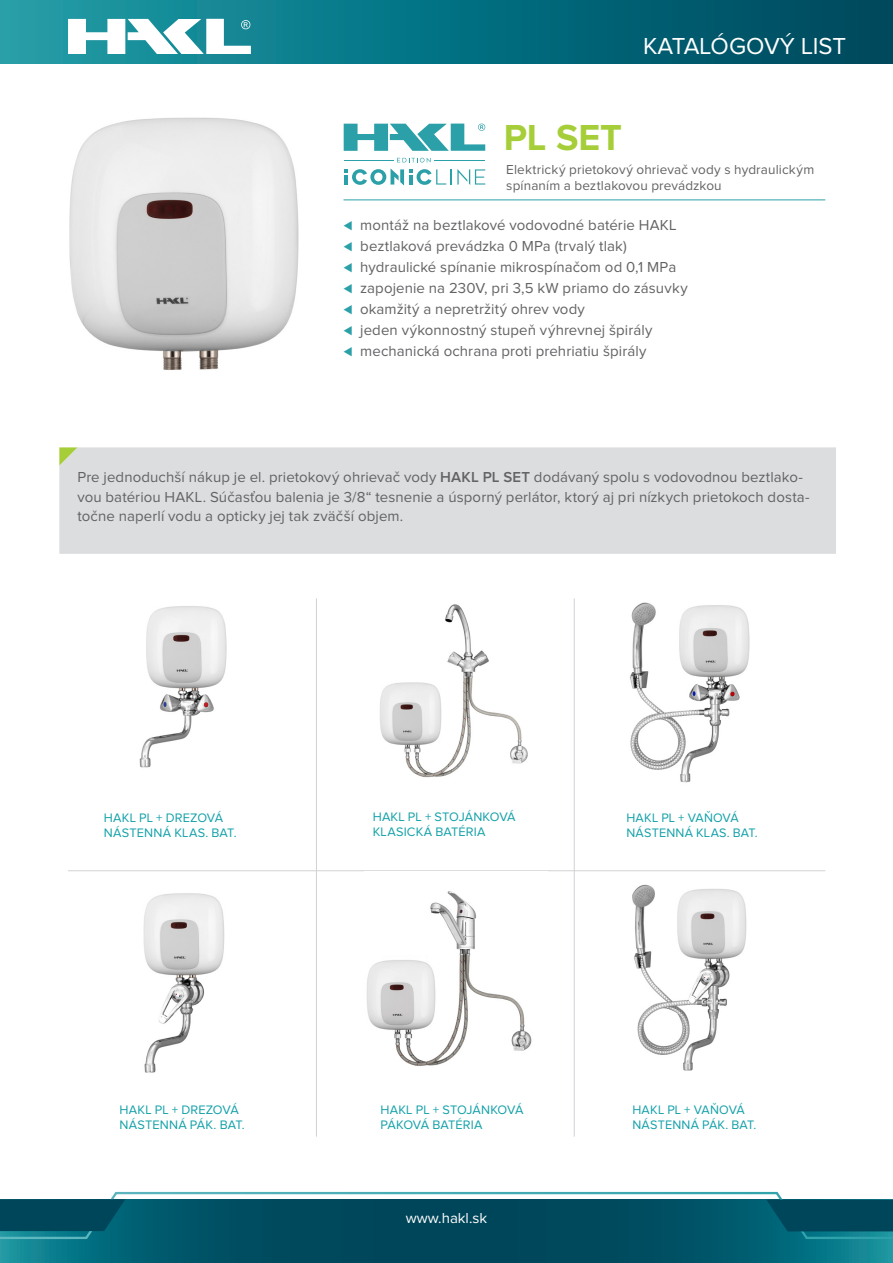
<style>
.page{position:relative;width:893px;height:1263px;background:#fff}
.page>*{position:absolute;margin:0;border:0;box-sizing:border-box;transform-origin:0 0}
.t1{font:700 37.5px "Proxima Nova";color:#a6ce39}
.t2{font:24px "Proxima Nova";color:#fff}
.t3{font:15px/19.5px "Proxima Nova";letter-spacing:.005em;color:#636366}
.t4{font:15px "Proxima Nova";color:#fff}
.t5{font:13.5px "Proxima Nova";letter-spacing:.01em;color:#636366}
.Text_Klasik{font:12.75px/15px "Proxima Nova";letter-spacing:.015em;color:#13a1a9}
.s1{color:#2ba0a8}
.s2{font-weight:600}
</style>
<div class="page">
<div style="left:0;top:0;width:893px;height:64px;background:linear-gradient(to right,#1e9ea8,#00465c)"></div>
<svg style="left:0;top:1240px;width:893px;height:23px;background:#035a6c"></svg>
<svg style="left:0;top:1191px;width:893px;height:49px;background:#246979"></svg>
<svg style="left:68px;top:19px;width:183px;height:35px"></svg>
<hr style="left:68px;top:870px;width:757px;height:1px;background:#d1d2d4">
<hr style="left:316px;top:598px;width:1px;height:538px;background:#d1d2d4">
<hr style="left:574px;top:598px;width:1px;height:538px;background:#d1d2d4">
<img style="left:69px;top:117px;width:230px;height:253px">
<hr style="left:344px;top:199px;width:481px;height:1px;background:#2ba0a8">
<svg style="left:344px;top:124px;width:141px;height:27px"></svg>
<hr style="left:434px;top:160px;width:51px;height:1px;background:#2ba0a8">
<hr style="left:344px;top:160px;width:50px;height:1px;background:#2ba0a8">
<svg style="left:397px;top:158px;width:34px;height:4px"></svg>
<svg style="left:344px;top:168px;width:141px;height:17px"></svg>
<div style="left:59px;top:447px;width:777px;height:107px;background:#dcdddf"></div>
<svg style="left:59px;top:447px;width:18px;height:18px"></svg>
<img style="left:139px;top:606px;width:88px;height:162px">
<img style="left:380px;top:604px;width:148px;height:174px">
<img style="left:630px;top:602px;width:120px;height:181px">
<img style="left:143px;top:893px;width:82px;height:180px">
<img style="left:367px;top:891px;width:165px;height:175px">
<img style="left:632px;top:884px;width:115px;height:187px">
<h2 class="t2" style="left:643px;top:35px;width:205px">KATALÓGOVÝ LIST</h2>
<p class="t1" style="left:504px;top:116px;width:120px">PL SET</p>
<p class="t5" style="left:506px;top:163px;width:310px">Elektrický prietokový ohrievač vody s hydraulickým</p>
<p class="t5" style="left:506px;top:180px;width:217px">spínaním a beztlakovou prevádzkou</p>
<p class="t3" style="left:344px;top:216px;width:334px"><span class="s1">⊳</span> montáž na beztlakové vodovodné batérie HAKL</p>
<p class="t3" style="left:344px;top:237px;width:285px"><span class="s1">⊳</span> beztlaková prevádzka 0 MPa (trvalý tlak)</p>
<p class="t3" style="left:344px;top:258px;width:334px"><span class="s1">⊳</span> hydraulické spínanie mikrospínačom od 0,1 MPa</p>
<p class="t3" style="left:344px;top:279px;width:346px"><span class="s1">⊳</span> zapojenie na 230V, pri 3,5 kW priamo do zásuvky</p>
<p class="t3" style="left:344px;top:300px;width:243px"><span class="s1">⊳</span> okamžitý a nepretržitý ohrev vody</p>
<p class="t3" style="left:344px;top:321px;width:310px"><span class="s1">⊳</span> jeden výkonnostný stupeň výhrevnej špirály</p>
<p class="t3" style="left:344px;top:342px;width:304px"><span class="s1">⊳</span> mechanická ochrana proti prehriatiu špirály</p>
<p class="t3" style="left:77px;top:468px;width:734px">Pre jednoduchší nákup je el. prietokový ohrievač vody <span class="s2">HAKL PL SET</span> dodávaný spolu s vodovodnou beztlako&shy;vou batériou HAKL. Súčasťou balenia je 3/8“ tesnenie a úsporný perlátor, ktorý aj pri nízkych prietokoch dosta&shy;točne naperlí vodu a opticky jej tak zväčší objem.</p>
<p class="Text_Klasik" style="left:104px;top:811px;width:134px">HAKL PL + DREZOVÁ<br>NÁSTENNÁ KLAS. BAT.</p>
<p class="Text_Klasik" style="left:373px;top:810px;width:144px">HAKL PL + STOJÁNKOVÁ<br>KLASICKÁ BATÉRIA</p>
<p class="Text_Klasik" style="left:626px;top:811px;width:133px">HAKL PL + VAŇOVÁ<br>NÁSTENNÁ KLAS. BAT.</p>
<p class="Text_Klasik" style="left:120px;top:1103px;width:127px">HAKL PL + DREZOVÁ<br>NÁSTENNÁ PÁK. BAT.</p>
<p class="Text_Klasik" style="left:380px;top:1102px;width:144px">HAKL PL + STOJÁNKOVÁ<br>PÁKOVÁ BATÉRIA</p>
<p class="t4" style="left:406px;top:1211px;width:83px">www.hakl.sk</p>
<p class="Text_Klasik" style="left:632px;top:1102px;width:126px">HAKL PL + VAŇOVÁ<br>NÁSTENNÁ PÁK. BAT.</p>
</div>
